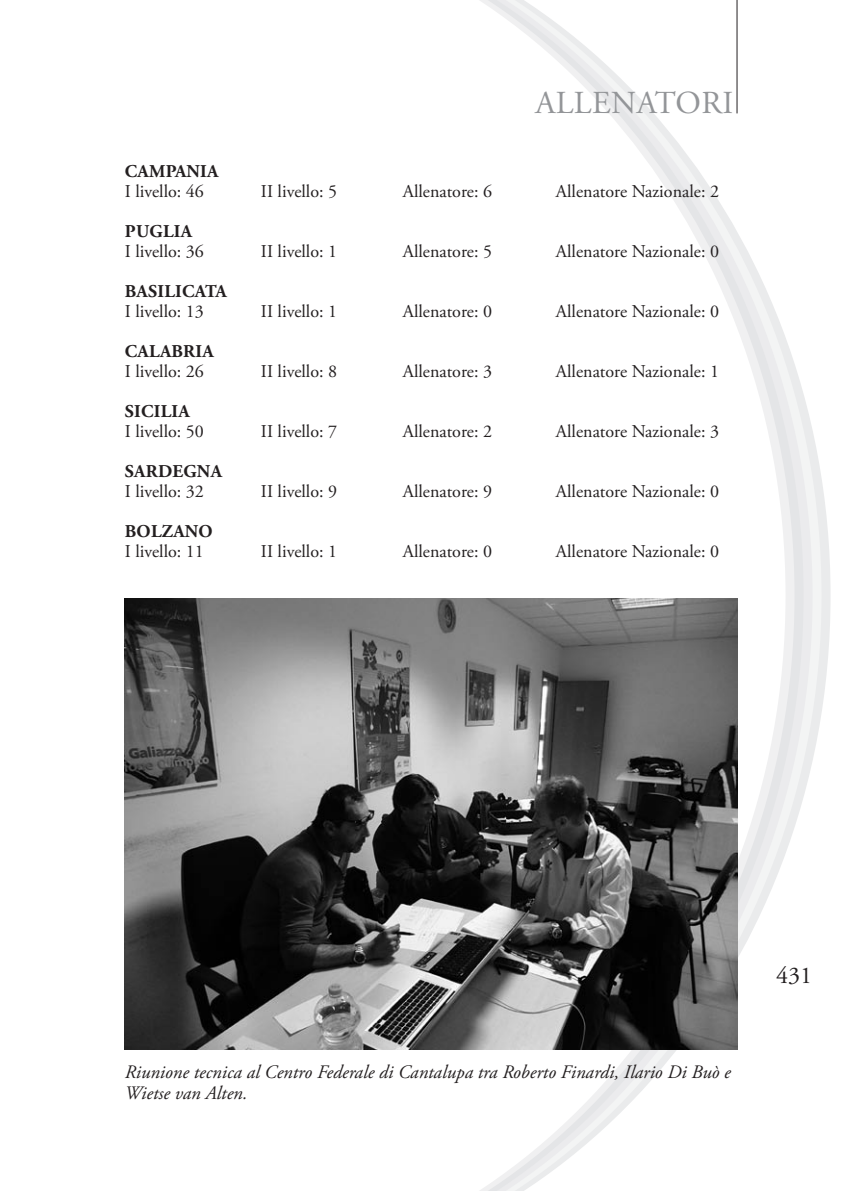
<style>
.page{position:relative;width:851px;height:1191px;background:#fff}
.page>*{position:absolute;margin:0;border:0;box-sizing:border-box;transform-origin:0 0}
.t1{font:32px "Adobe Garamond Pro";color:#939598}
.t2{font:24px "Adobe Garamond Pro";color:#231f20}
.t3{font:italic 19px/21px "Adobe Garamond Pro";color:#231f20}
.t4{font:18px "Adobe Garamond Pro";color:#231f20}
.t5{font:700 18px "Adobe Garamond Pro";letter-spacing:.015em;color:#231f20}
</style>
<div class="page">
<svg style="left:812px;top:430px;width:9px;height:331px;fill:#f3f4f4"></svg>
<svg style="left:803px;top:393px;width:9px;height:405px;fill:#ebebed"></svg>
<svg style="left:794px;top:363px;width:9px;height:465px;fill:#eaebec"></svg>
<div style="left:785px;top:337px;width:9px;height:517px;background:#ecedee"></div>
<svg style="left:431px;top:0;width:354px;height:1191px"></svg>
<hr style="left:736px;top:0;width:1px;height:113px;background:#231f20">
<img style="left:125px;top:598px;width:612px;height:451px">
<h1 class="t1" style="left:535px;top:84px;width:41px">Allenatori</h1>
<p class="t5" style="left:125px;top:161px;width:26px">CAMPANIA</p>
<p class="t4" style="left:125px;top:180px;width:81px">I livello: 46</p>
<p class="t4" style="left:261px;top:180px;width:78px">II livello: 5</p>
<p class="t4" style="left:403px;top:180px;width:91px">Allenatore: 6</p>
<p class="t4" style="left:556px;top:180px;width:164px">Allenatore Nazionale: 2</p>
<p class="t5" style="left:125px;top:221px;width:24px">PUGLIA</p>
<p class="t4" style="left:125px;top:240px;width:81px">I livello: 36</p>
<p class="t4" style="left:261px;top:240px;width:78px">II livello: 1</p>
<p class="t4" style="left:403px;top:240px;width:91px">Allenatore: 5</p>
<p class="t4" style="left:556px;top:240px;width:164px">Allenatore Nazionale: 0</p>
<p class="t5" style="left:125px;top:281px;width:23px">BASILICATA</p>
<p class="t4" style="left:125px;top:300px;width:81px">I livello: 13</p>
<p class="t4" style="left:261px;top:300px;width:78px">II livello: 1</p>
<p class="t4" style="left:403px;top:300px;width:91px">Allenatore: 0</p>
<p class="t4" style="left:556px;top:300px;width:164px">Allenatore Nazionale: 0</p>
<p class="t5" style="left:125px;top:340px;width:25px">CALABRIA</p>
<p class="t4" style="left:125px;top:360px;width:81px">I livello: 26</p>
<p class="t4" style="left:261px;top:360px;width:78px">II livello: 8</p>
<p class="t4" style="left:403px;top:360px;width:91px">Allenatore: 3</p>
<p class="t4" style="left:556px;top:360px;width:164px">Allenatore Nazionale: 1</p>
<p class="t5" style="left:125px;top:400px;width:20px">SICILIA</p>
<p class="t4" style="left:125px;top:420px;width:81px">I livello: 50</p>
<p class="t4" style="left:261px;top:420px;width:78px">II livello: 7</p>
<p class="t4" style="left:403px;top:420px;width:91px">Allenatore: 2</p>
<p class="t4" style="left:556px;top:420px;width:164px">Allenatore Nazionale: 3</p>
<p class="t5" style="left:125px;top:460px;width:24px">SARDEGNA</p>
<p class="t4" style="left:125px;top:480px;width:81px">I livello: 32</p>
<p class="t4" style="left:261px;top:480px;width:78px">II livello: 9</p>
<p class="t4" style="left:403px;top:480px;width:91px">Allenatore: 9</p>
<p class="t4" style="left:556px;top:480px;width:164px">Allenatore Nazionale: 0</p>
<p class="t5" style="left:125px;top:520px;width:26px">BOLZANO</p>
<p class="t4" style="left:125px;top:540px;width:81px">I livello: 11</p>
<p class="t4" style="left:261px;top:540px;width:78px">II livello: 1</p>
<p class="t4" style="left:403px;top:540px;width:91px">Allenatore: 0</p>
<p class="t4" style="left:556px;top:540px;width:164px">Allenatore Nazionale: 0</p>
<p class="t3" style="left:125px;top:1061px;width:607px">Riunione tecnica al Centro Federale di Cantalupa tra Roberto Finardi, Ilario Di Buò e<br>Wietse van Alten.</p>
<h2 class="t2" style="left:776px;top:961px;width:37px">431</h2>
</div>
